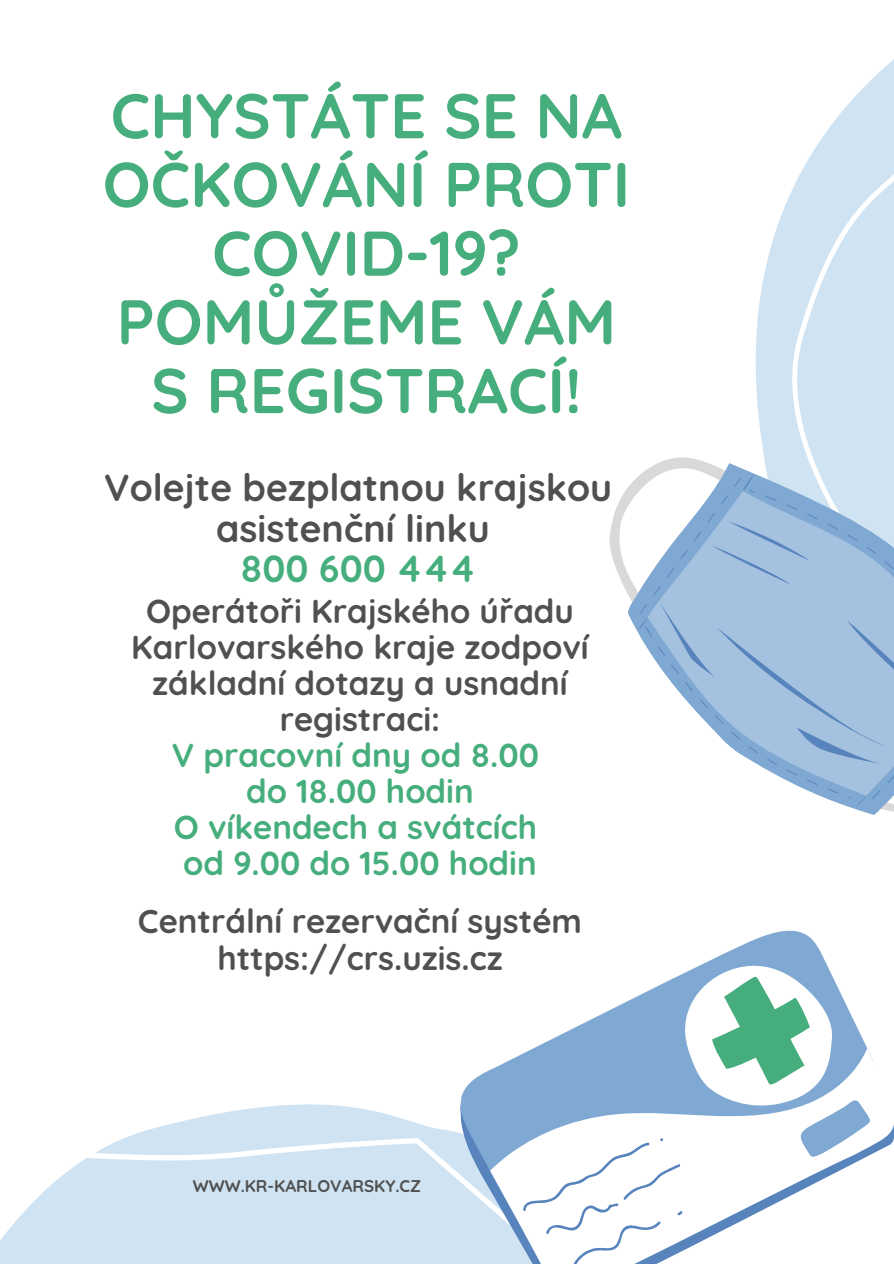
<style>
.page{position:relative;width:894px;height:1264px;background:#fff}
.page>*{position:absolute;margin:0;border:0;box-sizing:border-box;transform-origin:0 0}
.t1{font:700 63px/68.7px "Quicksand";color:#46ae7c;text-align:center}
.t2{font:700 37.5px/40.5px "Quicksand";color:#505050;text-align:center}
.t3{font:700 37.5px "Quicksand";color:#46ae7c}
.t4{font:700 33px/36px "Quicksand";color:#505050;text-align:center}
.t5{font:700 33px "Quicksand";color:#46ae7c}
.t6{font:700 16.95px "Quicksand";color:#505050}
</style>
<div class="page">
<svg style="left:0;top:1104px;width:447px;height:159px;fill:#cfe3f2"></svg>
<svg style="left:873px;top:60px;width:20px;height:18px"></svg>
<svg style="left:755px;top:78px;width:138px;height:349px;fill:#cfe3f2"></svg>
<svg style="left:760px;top:427px;width:133px;height:6px"></svg>
<svg style="left:609px;top:433px;width:284px;height:122px"></svg>
<svg style="left:612px;top:457px;width:281px;height:358px;fill:#a5c1e0"></svg>
<svg style="left:447px;top:930px;width:371px;height:333px"></svg>
<svg style="left:476px;top:947px;width:398px;height:123px"></svg>
<svg style="left:459px;top:1070px;width:434px;height:193px"></svg>
<svg style="left:707px;top:972px;width:106px;height:117px"></svg>
<p class="t1" style="left:103px;top:80px;width:528px">CHYSTÁTE SE NA<br>OČKOVÁNÍ PROTI<br>COVID-19?<br>POMŮŽEME VÁM<br>S REGISTRACÍ!</p>
<p class="t2" style="left:104px;top:466px;width:509px">Volejte bezplatnou krajskou asistenční linku</p>
<p class="t3" style="left:240px;top:544px;width:237px">800 600 444</p>
<p class="t4" style="left:131px;top:592px;width:459px">Operátoři Krajského úřadu<br>Karlovarského kraje zodpoví základní dotazy a usnadní registraci:</p>
<p class="t5" style="left:172px;top:734px;width:368px">V pracovní dny od 8.00</p>
<p class="t5" style="left:246px;top:770px;width:229px">do 18.00 hodin</p>
<p class="t5" style="left:174px;top:806px;width:365px">O víkendech a svátcích</p>
<p class="t5" style="left:183px;top:842px;width:355px">od 9.00 do 15.00 hodin</p>
<p class="t4" style="left:138px;top:903px;width:445px">Centrální rezervační systém https://crs.uzis.cz</p>
<p class="t6" style="left:193px;top:1174px;width:230px">WWW.KR-KARLOVARSKY.CZ</p>
</div>
